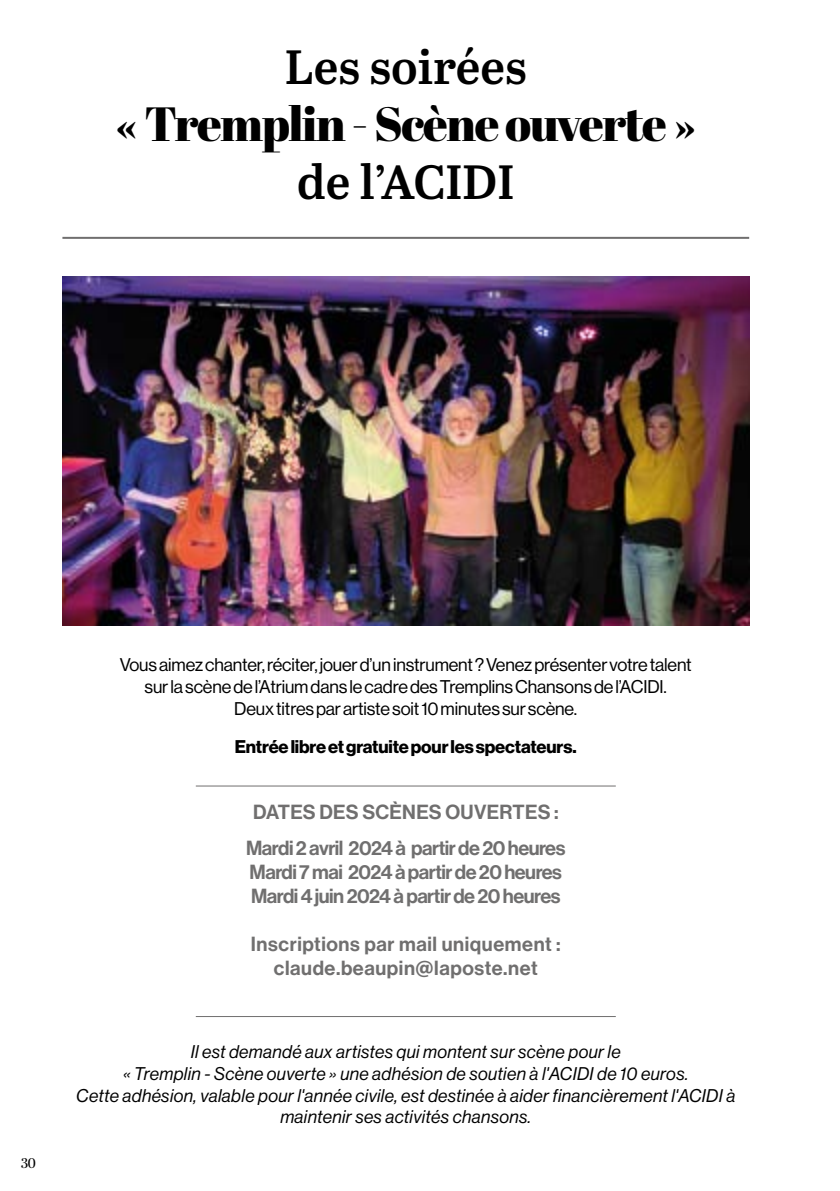
<style>
.page{position:relative;width:840px;height:1191px;background:#fff}
.page>*{position:absolute;margin:0;border:0;box-sizing:border-box;transform-origin:0 0}
.t1{font:48px "Abril Fatface";letter-spacing:-.03em;color:#000}
.t2{font:600 48px "Abril Text";color:#000}
.t3{font:20px/35.4px "N Haas Grotesk DS Pro 65 Md";letter-spacing:-.025em;color:#706f6f;text-align:center}
.t4{font:20px/24px "N Haas Grotesk DS Pro 65 Md";letter-spacing:.03em;color:#706f6f;text-align:center}
.t5{font:18px/21.6px "N Haas Grotesk DS Pro 56 It";letter-spacing:.02em;color:#000;text-align:center}
.t6{font:18px/21.6px "N Haas Grotesk DS Pro 55 Rg";letter-spacing:-.01em;color:#000;text-align:center}
.t7{font:18px "N Haas Grotesk DS Pro 75 Bd";letter-spacing:-.01em;color:#000}
.t8{font:14px "Abril Display";color:#000}
</style>
<div class="page">
<hr style="left:62px;top:237px;width:686px;height:2px;background:#706f6f">
<hr style="left:196px;top:785px;width:419px;height:1px;background:#706f6f">
<img style="left:62px;top:277px;width:686px;height:348px">
<hr style="left:196px;top:1016px;width:419px;height:1px;background:#706f6f">
<h1 class="t2" style="left:284px;top:31px;width:243px">Les soirées</h1>
<h1 class="t1" style="left:115px;top:90px;width:582px">« Tremplin - Scène ouverte »</h1>
<h1 class="t2" style="left:297px;top:147px;width:219px">de l’ACIDI</h1>
<p class="t8" style="left:21px;top:1153px;width:16px">30</p>
<p class="t6" style="left:120px;top:654px;width:573px">Vous aimez chanter, réciter, jouer d’un instrument ? Venez présenter votre talent sur la scène de l’Atrium dans le cadre des Tremplins Chansons de l’ACIDI.<br>Deux titres par artiste soit 10 minutes sur scène.</p>
<p class="t7" style="left:235px;top:736px;width:343px">Entrée libre et gratuite pour les spectateurs.</p>
<p class="t3" style="left:246px;top:795px;width:320px">DATES DES SCÈNES OUVERTES :<br>Mardi 2 avril 2024 à partir de 20 heures</p>
<p class="t3" style="left:249px;top:860px;width:314px;line-height:24px;text-align:left">Mardi 7 mai 2024 à partir de 20 heures<br>Mardi 4 juin 2024 à partir de 20 heures</p>
<p class="t4" style="left:251px;top:932px;width:311px">Inscriptions par mail uniquement : claude.beaupin@laposte.net</p>
<p class="t5" style="left:76px;top:1041px;width:660px">Il est demandé aux artistes qui montent sur scène pour le<br>« Tremplin - Scène ouverte » une adhésion de soutien à l'ACIDI de 10 euros.<br>Cette adhésion, valable pour l'année civile, est destinée à aider financièrement l'ACIDI à maintenir ses activités chansons.</p>
</div>
